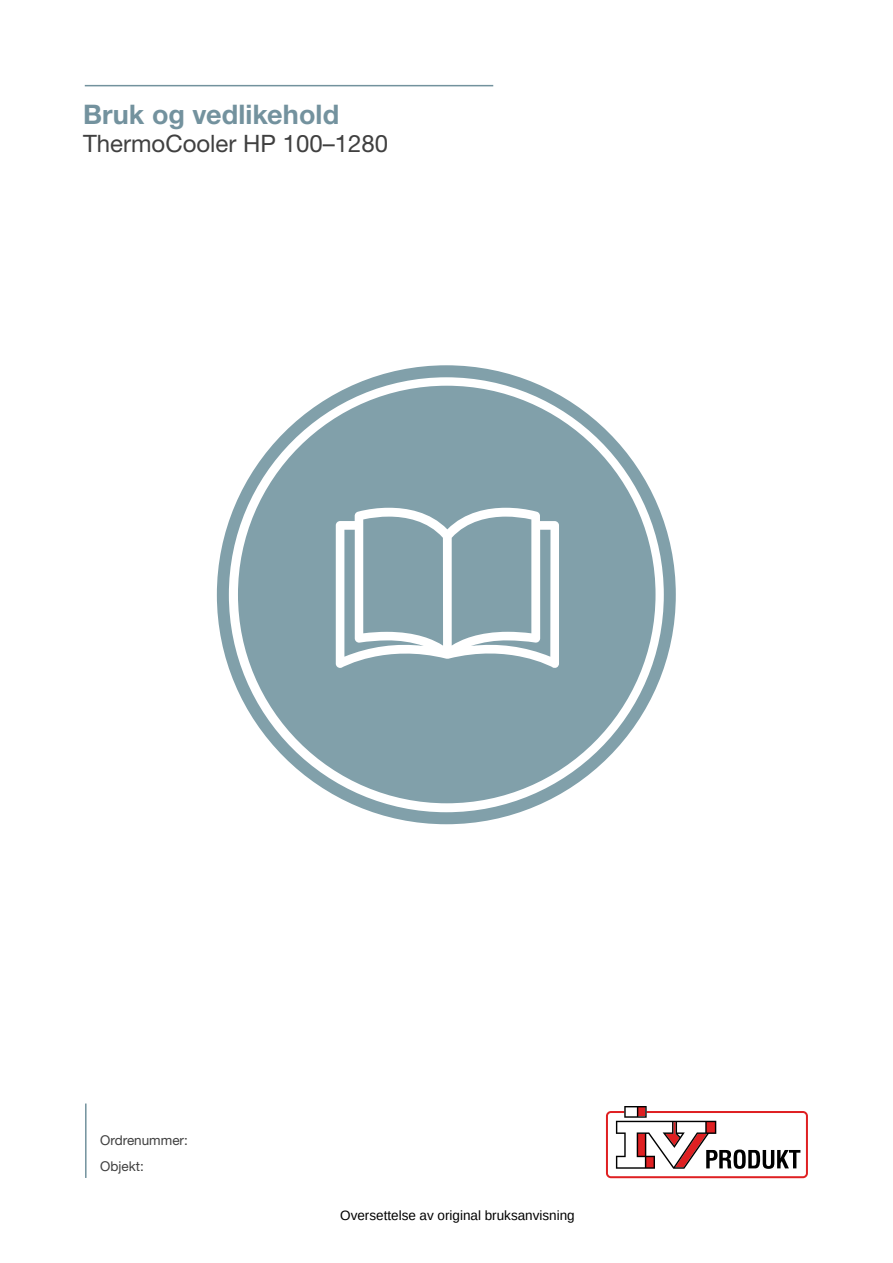
<style>
.page{position:relative;width:893px;height:1263px;background:#fff}
.page>*{position:absolute;margin:0;border:0;box-sizing:border-box;transform-origin:0 0}
.t1{font:700 27px "Helvetica Neue LTW1 G";color:#73929e}
.t2{font:24px "Helvetica Neue LTW1 G";color:#404040}
.t3{font:13.5px "Arimo";color:#000}
.t4{font:13.5px/26px "Helvetica Neue LTW1 G";color:#404040}
</style>
<div class="page">
<hr style="left:85px;top:85px;width:408px;height:1px;background:#72929d">
<hr style="left:85px;top:1103px;width:2px;height:75px;background:#72929d">
<svg style="left:606px;top:1106px;width:202px;height:72px"></svg>
<div style="left:238px;top:386px;width:417px;height:417px;background:#81a0aa;border-radius:50%"></div>
<div style="left:217px;top:365px;width:459px;height:459px;border:12px solid #81a0aa;border-radius:50%"></div>
<svg style="left:336px;top:508px;width:223px;height:160px"></svg>
<h1 class="t1" style="left:83px;top:98px;width:258px">Bruk og vedlikehold</h1>
<h2 class="t2" style="left:83px;top:129px;width:306px">ThermoCooler HP 100–1280</h2>
<p class="t4" style="left:100px;top:1127px;width:89px">Ordrenummer:<br>Objekt:</p>
<p class="t3" style="left:340px;top:1206px;width:236px">Oversettelse av original bruksanvisning</p>
</div>
